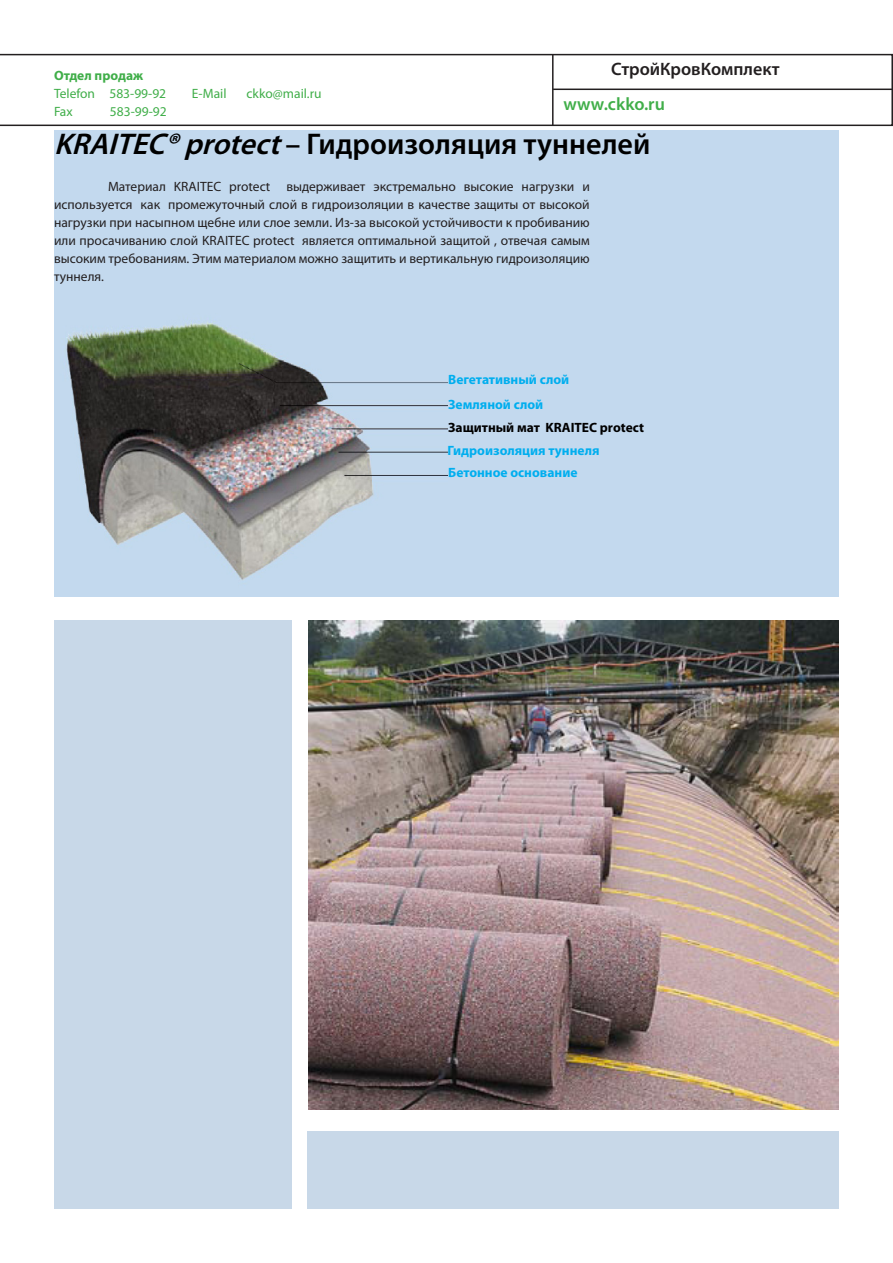
<style>
.page{position:relative;width:893px;height:1263px;background:#fff}
.page>*{position:absolute;margin:0;border:0;box-sizing:border-box;transform-origin:0 0}
.Head_3{font:600 30px "Myriad Pro";color:#000}
.Head{font:600 18px "Myriad Pro";color:#231f20}
.Head-2{font:600 18px "Myriad Pro";letter-spacing:.005em;color:#40ae49}
.Head-3{font:13.5px/18px "Myriad Pro";color:#231f20;text-align:justify}
.Head_2{font:700 13.5px "Myriad Pro";color:#00aeef}
.t1{font:13.5px/18px "Myriad Pro";color:#40ae49}
.Head_2-2{font:700 13.5px "Myriad Pro";color:#000}
.s1{font-weight:700}
.s2{font-style:italic}
</style>
<div class="page">
<svg style="left:0;top:54px;width:893px;height:72px"></svg>
<hr style="left:552px;top:55px;width:2px;height:70px;background:#231f20">
<hr style="left:553px;top:89px;width:340px;height:1px;background:#231f20">
<div style="left:54px;top:621px;width:237px;height:588px;background:#c8d8e8"></div>
<div style="left:54px;top:131px;width:785px;height:466px;background:#c3d9ee"></div>
<img style="left:66px;top:321px;width:382px;height:259px">
<img style="left:308px;top:621px;width:531px;height:489px">
<div style="left:308px;top:1131px;width:531px;height:78px;background:#c8d8e8"></div>
<p class="t1" style="left:54px;top:66px;width:114px"><span class="s1">Отдел продаж<br></span>Telefon 583-99-92</p>
<p class="t1" style="left:54px;top:102px;width:20px">Fax</p>
<p class="t1" style="left:110px;top:102px;width:58px">583-99-92</p>
<p class="t1" style="left:192px;top:84px;width:36px">E-Mail</p>
<p class="t1" style="left:247px;top:84px;width:76px">ckko@mail.ru</p>
<p class="Head" style="left:611px;top:58px;width:170px">СтройКровКомплект</p>
<p class="Head-2" style="left:563px;top:93px;width:103px">www.ckko.ru</p>
<p class="Head_3" style="left:54px;top:125px;width:598px"><span class="s2">KRAITEC®protect</span>– Гидроизоляция туннелей</p>
<p class="Head-3" style="left:54px;top:177px;width:537px;text-indent:54px">Материал KRAITEC protect выдерживает экстремально высокие нагрузки и используется как промежуточный слой в гидроизоляции в качестве защиты от высокой нагрузки при насыпном щебне или слое земли. Из-за высокой устойчивости к пробиванию или просачиванию слой KRAITEC protect является оптимальной защитой , отвечая самым высоким требованиям. Этим материалом можно защитить и вертикальную гидроизоляцию туннеля.</p>
<p class="Head_2" style="left:448px;top:371px;width:123px">Вегетативный слой</p>
<p class="Head_2" style="left:448px;top:395px;width:97px">Земляной слой</p>
<p class="Head_2-2" style="left:448px;top:419px;width:197px">Защитный мат KRAITEC protect</p>
<p class="Head_2" style="left:448px;top:442px;width:154px">Гидроизоляция туннеля</p>
<p class="Head_2" style="left:448px;top:464px;width:131px">Бетонное основание</p>
</div>
